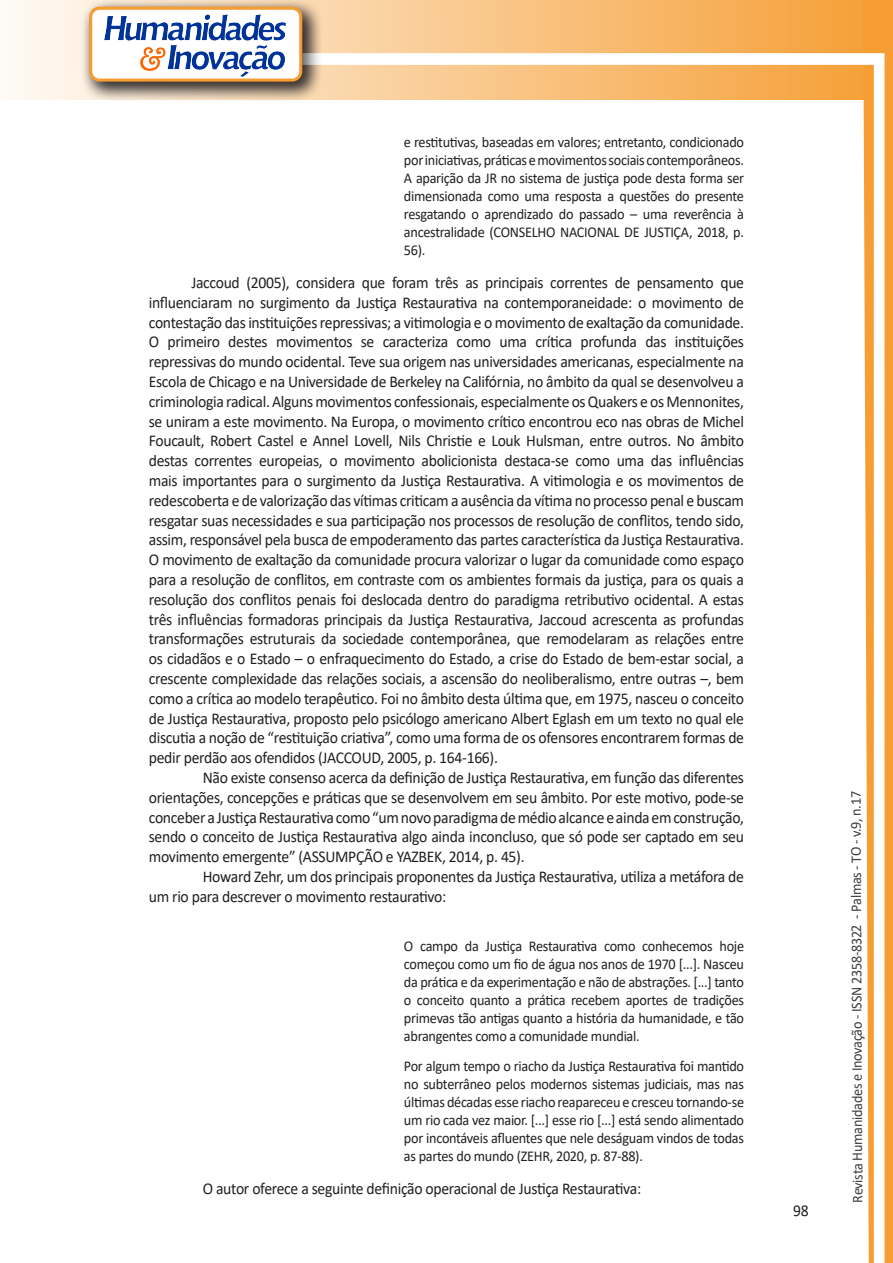
<style>
.page{position:relative;width:893px;height:1263px;background:#fff}
.page>*{position:absolute;margin:0;border:0;box-sizing:border-box;transform-origin:0 0}
.texto{font:16.5px/19.8px "Calibri";letter-spacing:-.02em;color:#231f20;text-align:justify;scale:.95 1}
.citacao{font:15px/18px "Calibri";letter-spacing:-.02em;color:#231f20;text-align:justify;scale:.95 1}
.t1{font:15px "Calibri";letter-spacing:-.025em;color:#3e3e3f;scale:.95 1}
</style>
<div class="page">
<svg style="left:5px;top:0;width:858px;height:100px;background:#f9c484"></svg>
<div style="left:302px;top:53px;width:582px;height:12px;background:#fff;border:2px solid #fff"></div>
<svg style="left:863px;top:0;width:30px;height:1263px"></svg>
<div style="left:81px;top:0;width:241px;height:102px;background:#231f20;opacity:.75"></div>
<div style="left:91px;top:8px;width:210px;height:72px;background:#fff;border-radius:9px"></div>
<img style="left:104px;top:14px;width:181px;height:62px">
<div style="left:89px;top:7px;width:213px;height:75px;border:3px solid #f69e34;border-radius:9px"></div>
<p class="citacao" style="left:404px;top:133px;width:360px">e restitutivas, baseadas em valores; entretanto, condicionado por iniciativas, práticas e movimentos sociais contemporâneos.<br>A aparição da JR no sistema de justiça pode desta forma ser dimensionada como uma resposta a questões do presente resgatando o aprendizado do passado – uma reverência à ancestralidade (CONSELHO NACIONAL DE JUSTIÇA, 2018, p.<br>56).</p>
<p class="texto" style="left:149px;top:272px;width:628px;text-indent:43px">Jaccoud (2005), considera que foram três as principais correntes de pensamento que influenciaram no surgimento da Justiça Restaurativa na contemporaneidade: o movimento de contestação das instituições repressivas; a vitimologia e o movimento de exaltação da comunidade.<br>O primeiro destes movimentos se caracteriza como uma crítica profunda das instituições repressivas do mundo ocidental. Teve sua origem nas universidades americanas, especialmente na Escola de Chicago e na Universidade de Berkeley na Califórnia, no âmbito da qual se desenvolveu a criminologia radical. Alguns movimentos confessionais, especialmente os Quakers e os Mennonites, se uniram a este movimento. Na Europa, o movimento crítico encontrou eco nas obras de Michel Foucault, Robert Castel e Annel Lovell, Nils Christie e Louk Hulsman, entre outros. No âmbito destas correntes europeias, o movimento abolicionista destaca-se como uma das influências mais importantes para o surgimento da Justiça Restaurativa. A vitimologia e os movimentos de redescoberta e de valorização das vítimas criticam a ausência da vítima no processo penal e buscam resgatar suas necessidades e sua participação nos processos de resolução de conflitos, tendo sido, assim, responsável pela busca de empoderamento das partes característica da Justiça Restaurativa.<br>O movimento de exaltação da comunidade procura valorizar o lugar da comunidade como espaço para a resolução de conflitos, em contraste com os ambientes formais da justiça, para os quais a resolução dos conflitos penais foi deslocada dentro do paradigma retributivo ocidental. A estas três influências formadoras principais da Justiça Restaurativa, Jaccoud acrescenta as profundas transformações estruturais da sociedade contemporânea, que remodelaram as relações entre os cidadãos e o Estado – o enfraquecimento do Estado, a crise do Estado de bem-estar social, a crescente complexidade das relações sociais, a ascensão do neoliberalismo, entre outras –, bem como a crítica ao modelo terapêutico. Foi no âmbito desta última que, em 1975, nasceu o conceito de Justiça Restaurativa, proposto pelo psicólogo americano Albert Eglash em um texto no qual ele discutia a noção de “restituição criativa”, como uma forma de os ofensores encontrarem formas de pedir perdão aos ofendidos (JACCOUD, 2005, p. 164-166).</p>
<p class="texto" style="left:149px;top:767px;width:628px;text-indent:54px">Não existe consenso acerca da definição de Justiça Restaurativa, em função das diferentes orientações, concepções e práticas que se desenvolvem em seu âmbito. Por este motivo, pode-se conceber a Justiça Restaurativa como “um novo paradigma de médio alcance e ainda em construção, sendo o conceito de Justiça Restaurativa algo ainda inconcluso, que só pode ser captado em seu movimento emergente” (ASSUMPÇÃO e YAZBEK, 2014, p. 45).</p>
<p class="texto" style="left:149px;top:866px;width:628px;text-indent:54px">Howard Zehr, um dos principais proponentes da Justiça Restaurativa, utiliza a metáfora de um rio para descrever o movimento restaurativo:</p>
<p class="citacao" style="left:404px;top:936px;width:360px">O campo da Justiça Restaurativa como conhecemos hoje começou como um fio de água nos anos de 1970 [...]. Nasceu da prática e da experimentação e não de abstrações. [...] tanto o conceito quanto a prática recebem aportes de tradições primevas tão antigas quanto a história da humanidade, e tão abrangentes como a comunidade mundial.</p>
<p class="citacao" style="left:404px;top:1057px;width:360px">Por algum tempo o riacho da Justiça Restaurativa foi mantido no subterrâneo pelos modernos sistemas judiciais, mas nas últimas décadas esse riacho reapareceu e cresceu tornando-se um rio cada vez maior. [...] esse rio [...] está sendo alimentado por incontáveis afluentes que nele deságuam vindos de todas as partes do mundo (ZEHR, 2020, p. 87-88).</p>
<p class="texto" style="left:203px;top:1178px;width:463px">O autor oferece a seguinte definição operacional de Justiça Restaurativa:</p>
<p class="texto" style="left:793px;top:1200px;width:18px">98</p>
<p class="t1" style="left:846px;top:1203px;width:435px;rotate:-90deg">Revista Humanidades e Inovação - ISSN 2358-8322 - Palmas - TO - v.9, n.17</p>
</div>
